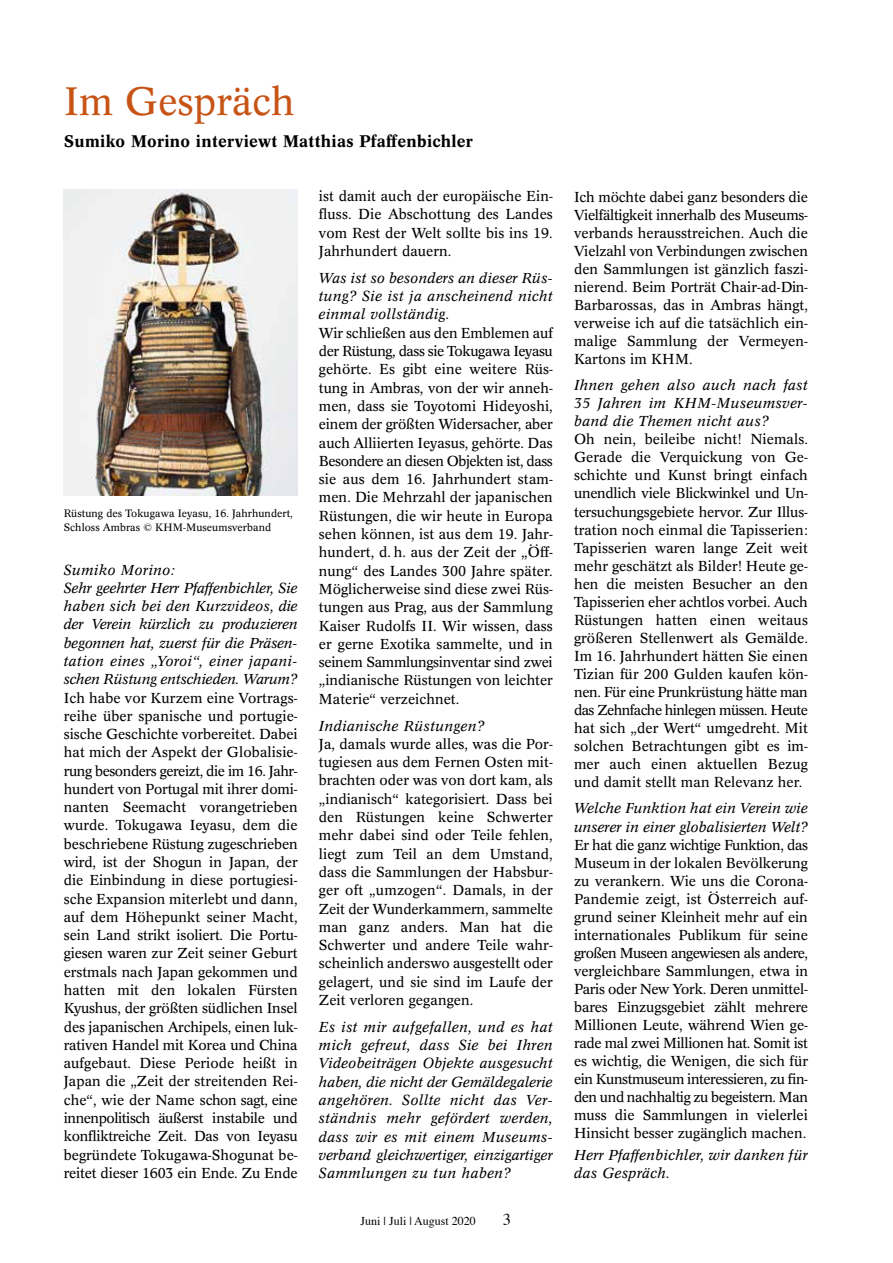
<style>
.page{position:relative;width:893px;height:1263px;background:#fff}
.page>*{position:absolute;margin:0;border:0;box-sizing:border-box;transform-origin:0 0}
.t1{font:39px "Concorde BQ";color:#c75415}
.t2{font:500 16.5px "Concorde BQ";letter-spacing:.02em;color:#000}
.t3{font:16.5px "Times";color:#000}
.t4{font:14.25px/18.3px "Concorde BQ";letter-spacing:.005em;color:#000;text-align:justify}
.t5{font:italic 14.25px/18.3px "Concorde BQ";letter-spacing:.01em;color:#000;text-align:justify}
.t6{font:italic 14.25px/18.3px "Concorde BQ";letter-spacing:-.01em;color:#000}
.t7{font:12px "Times";color:#000}
.t8{font:10.5px/13.5px "Concorde BQ";letter-spacing:.005em;color:#000}
</style>
<div class="page">
<img style="left:64px;top:189px;width:234px;height:306px">
<h1 class="t1" style="left:64px;top:80px;width:232px">Im Gespräch</h1>
<p class="t2" style="left:64px;top:131px;width:410px">Sumiko Morino interviewt Matthias Pfaffenbichler</p>
<p class="t8" style="left:64px;top:507px;width:231px">Rüstung des Tokugawa Ieyasu, 16. Jahrhundert,<br>Schloss Ambras © KHM-Museumsverband</p>
<p class="t6" style="left:64px;top:560px;width:235px">Sumiko Morino:<br>Sehr geehrter Herr Pfaffenbichler, Sie haben sich bei den Kurzvideos, die der Verein kürzlich zu produzieren begonnen hat, zuerst für die Präsen&shy;tation eines „Yoroi“, einer japani&shy;schen Rüstung entschieden. Warum?</p>
<p class="t4" style="left:64px;top:688px;width:235px">Ich habe vor Kurzem eine Vortrags&shy;reihe über spanische und portugie&shy;sische Geschichte vorbereitet. Dabei hat mich der Aspekt der Globalisie&shy;rung besonders gereizt, die im 16. Jahr&shy;hundert von Portugal mit ihrer domi&shy;nanten Seemacht vorangetrieben wurde. Tokugawa Ieyasu, dem die beschriebene Rüstung zugeschrieben wird, ist der Shogun in Japan, der die Einbindung in diese portugiesi&shy;sche Expansion miterlebt und dann, auf dem Höhepunkt seiner Macht, sein Land strikt isoliert. Die Portu&shy;giesen waren zur Zeit seiner Geburt erstmals nach Japan gekommen und hatten mit den lokalen Fürsten Kyushus, der größten südlichen Insel des japanischen Archipels, einen luk&shy;rativen Handel mit Korea und China aufgebaut. Diese Periode heißt in Japan die „Zeit der streitenden Rei&shy;che“, wie der Name schon sagt, eine innenpolitisch äußerst instabile und konfliktreiche Zeit. Das von Ieyasu begründete Tokugawa-Shogunat be&shy;reitet dieser 1603 ein Ende. Zu Ende</p>
<p class="t4" style="left:319px;top:187px;width:235px">ist damit auch der europäische Ein&shy;fluss. Die Abschottung des Landes vom Rest der Welt sollte bis ins 19.<br>Jahrhundert dauern.</p>
<p class="t5" style="left:319px;top:269px;width:235px">Was ist so besonders an dieser Rüs&shy;tung? Sie ist ja anscheinend nicht einmal vollständig.</p>
<p class="t4" style="left:319px;top:324px;width:235px">Wir schließen aus den Emblemen auf der Rüstung, dass sie Tokugawa Ieyasu gehörte. Es gibt eine weitere Rüs&shy;tung in Ambras, von der wir anneh&shy;men, dass sie Toyotomi Hideyoshi, einem der größten Widersacher, aber auch Alliierten Ieyasus, gehörte. Das Besondere an diesen Objekten ist, dass sie aus dem 16. Jahrhundert stam&shy;men. Die Mehrzahl der japanischen Rüstungen, die wir heute in Europa sehen können, ist aus dem 19. Jahr&shy;hundert, d. h. aus der Zeit der „Öff&shy;nung“ des Landes 300 Jahre später.<br>Möglicherweise sind diese zwei Rüs&shy;tungen aus Prag, aus der Sammlung Kaiser Rudolfs II. Wir wissen, dass er gerne Exotika sammelte, und in seinem Sammlungsinventar sind zwei „indianische Rüstungen von leichter Materie“ verzeichnet.</p>
<p class="t5" style="left:319px;top:716px;width:167px">Indianische Rüstungen?</p>
<p class="t4" style="left:319px;top:735px;width:235px">Ja, damals wurde alles, was die Por&shy;tugiesen aus dem Fernen Osten mit&shy;brachten oder was von dort kam, als „indianisch“ kategorisiert. Dass bei den Rüstungen keine Schwerter mehr dabei sind oder Teile fehlen, liegt zum Teil an dem Umstand, dass die Sammlungen der Habsbur&shy;ger oft „umzogen“. Damals, in der Zeit der Wunderkammern, sammelte man ganz anders. Man hat die Schwerter und andere Teile wahr&shy;scheinlich anderswo ausgestellt oder gelagert, und sie sind im Laufe der Zeit verloren gegangen.</p>
<p class="t5" style="left:319px;top:1018px;width:235px">Es ist mir aufgefallen, und es hat mich gefreut, dass Sie bei Ihren Videobeiträgen Objekte ausgesucht haben, die nicht der Gemäldegalerie angehören. Sollte nicht das Ver&shy;ständnis mehr gefördert werden, dass wir es mit einem Museums&shy;verband gleichwertiger, einzigartiger Sammlungen zu tun haben?</p>
<p class="t7" style="left:361px;top:1210px;width:117px">Juni | Juli | August 2020</p>
<p class="t3" style="left:503px;top:1204px;width:10px">3</p>
<p class="t4" style="left:574px;top:188px;width:235px">Ich möchte dabei ganz besonders die Vielfältigkeit innerhalb des Museums&shy;verbands herausstreichen. Auch die Vielzahl von Verbindungen zwischen den Sammlungen ist gänzlich faszi&shy;nierend. Beim Porträt Chair-ad-Din-Barbarossas, das in Ambras hängt, verweise ich auf die tatsächlich ein&shy;malige Sammlung der Vermeyen-Kartons im KHM.</p>
<p class="t5" style="left:574px;top:376px;width:235px">Ihnen gehen also auch nach fast 35 Jahren im KHM-Museumsver&shy;band die Themen nicht aus?</p>
<p class="t4" style="left:574px;top:431px;width:235px">Oh nein, beileibe nicht! Niemals.<br>Gerade die Verquickung von Ge&shy;schichte und Kunst bringt einfach unendlich viele Blickwinkel und Un&shy;tersuchungsgebiete hervor. Zur Illus&shy;tration noch einmal die Tapisserien:<br>Tapisserien waren lange Zeit weit mehr geschätzt als Bilder! Heute ge&shy;hen die meisten Besucher an den Tapisserien eher achtlos vorbei. Auch Rüstungen hatten einen weitaus größeren Stellenwert als Gemälde.<br>Im 16. Jahrhundert hätten Sie einen Tizian für 200 Gulden kaufen kön&shy;nen. Für eine Prunkrüstung hätte man das Zehnfache hinlegen müssen. Heute hat sich „der Wert“ umgedreht. Mit solchen Betrachtungen gibt es im&shy;mer auch einen aktuellen Bezug und damit stellt man Relevanz her.</p>
<p class="t5" style="left:574px;top:800px;width:235px">Welche Funktion hat ein Verein wie unserer in einer globalisierten Welt?</p>
<p class="t4" style="left:574px;top:836px;width:235px">Er hat die ganz wichtige Funktion, das Museum in der lokalen Bevölkerung zu verankern. Wie uns die Corona-Pandemie zeigt, ist Österreich auf&shy;grund seiner Kleinheit mehr auf ein internationales Publikum für seine großen Museen angewiesen als andere, vergleichbare Sammlungen, etwa in Paris oder New York. Deren unmittel&shy;bares Einzugsgebiet zählt mehrere Millionen Leute, während Wien ge&shy;rade mal zwei Millionen hat. Somit ist es wichtig, die Wenigen, die sich für ein Kunstmuseum interessieren, zu fin&shy;den und nachhaltig zu begeistern. Man muss die Sammlungen in vielerlei Hinsicht besser zugänglich machen.</p>
<p class="t5" style="left:574px;top:1146px;width:235px">Herr Pfaffenbichler, wir danken für das Gespräch.</p>
</div>
